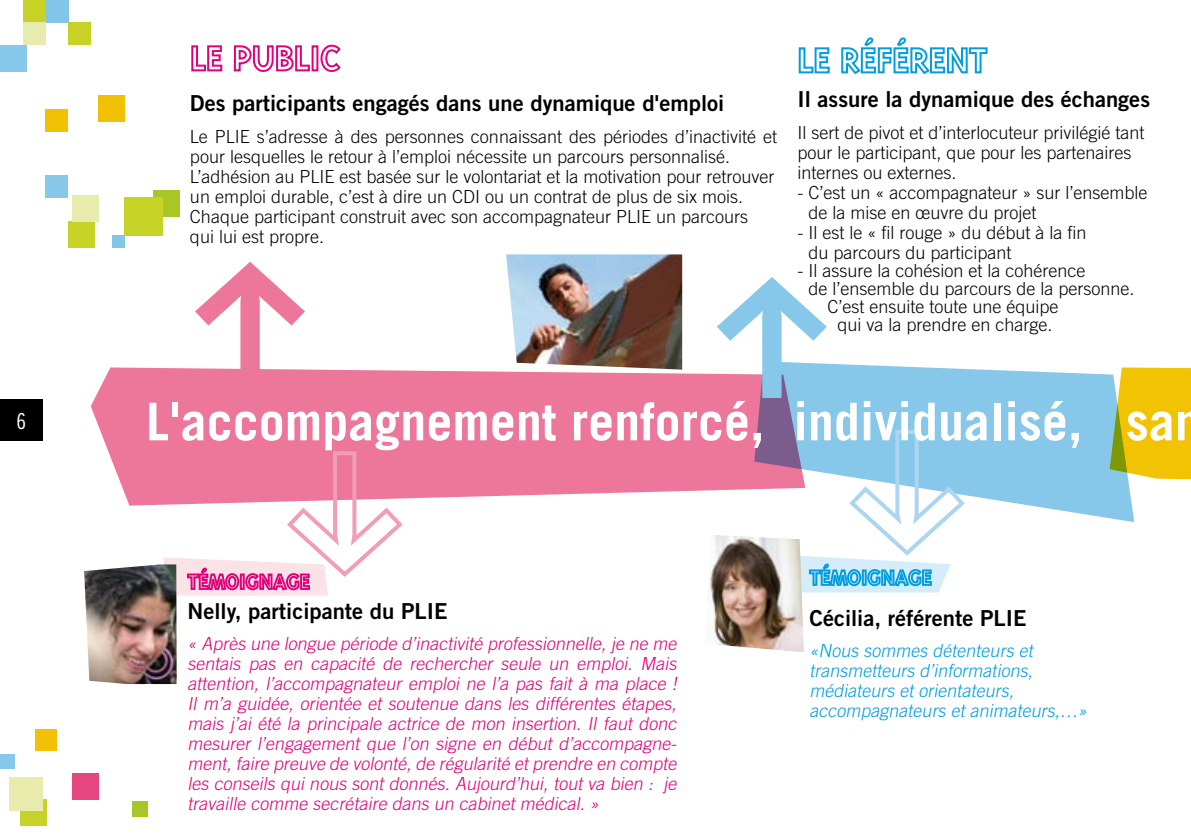
<style>
.page{position:relative;width:1191px;height:840px;background:#fff}
.page>*{position:absolute;margin:0;border:0;box-sizing:border-box;transform-origin:0 0}
.t1{font:700 52px "Trade Gothic";color:#fff}
.t2{font:22px "Trade Gothic Bold Two";color:#000}
.t3{font:22px "Trade Gothic Cond Eighteen";color:#fff}
.t4{font:300 18px/20px "Trade Gothic";color:#000}
.t5{font:italic 300 18px/20px "Trade Gothic";color:#e2007a;text-align:justify}
.t6{font:italic 300 18px/20px "Trade Gothic";color:#009ee0}
</style>
<div class="page">
<svg style="left:191px;top:45px;width:32px;height:27px"></svg>
<svg style="left:233px;top:45px;width:77px;height:27px"></svg>
<div style="left:311px;top:45px;width:7px;height:26px;border:2px solid #e2007a"></div>
<svg style="left:320px;top:44px;width:21px;height:28px"></svg>
<svg style="left:798px;top:47px;width:32px;height:27px"></svg>
<svg style="left:841px;top:37px;width:147px;height:38px"></svg>
<div style="left:20px;top:799px;width:26px;height:26px;background:#c6d225"></div>
<div style="left:132px;top:800px;width:15px;height:16px;background:#a9c627"></div>
<div style="left:72px;top:772px;width:26px;height:27px;background:#e5467f"></div>
<div style="left:10px;top:776px;width:33px;height:33px;background:#e7ebac"></div>
<div style="left:0;top:753px;width:14px;height:15px;background:#86c7ea"></div>
<div style="left:35px;top:729px;width:22px;height:21px;background:#f0c104"></div>
<svg style="left:91px;top:367px;width:663px;height:138px;background:#ed85a4"></svg>
<div style="left:1134px;top:367px;width:57px;height:112px;background:#f1c302"></div>
<svg style="left:754px;top:363px;width:380px;height:159px;background:#9ac7dc"></svg>
<svg style="left:163px;top:449px;width:242px;height:146px"></svg>
<svg style="left:717px;top:277px;width:109px;height:121px"></svg>
<svg style="left:772px;top:427px;width:195px;height:165px"></svg>
<svg style="left:195px;top:262px;width:110px;height:120px"></svg>
<img style="left:705px;top:534px;width:99px;height:117px">
<img style="left:84px;top:564px;width:93px;height:119px">
<div style="left:0;top:399px;width:43px;height:41px;background:#000"></div>
<div style="left:46px;top:0;width:22px;height:23px;background:#83c4e9"></div>
<div style="left:23px;top:0;width:23px;height:23px;background:#c6d225"></div>
<div style="left:68px;top:23px;width:23px;height:22px;background:#c6d225"></div>
<div style="left:23px;top:23px;width:23px;height:22px;background:#e7ebac"></div>
<div style="left:0;top:45px;width:27px;height:27px;background:#86c7ea"></div>
<div style="left:45px;top:109px;width:23px;height:23px;background:#f0c104"></div>
<div style="left:112px;top:235px;width:13px;height:13px;background:#83c4e9"></div>
<div style="left:68px;top:221px;width:26px;height:27px;background:#c6d225"></div>
<div style="left:154px;top:190px;width:26px;height:26px;background:#a9c627"></div>
<div style="left:124px;top:197px;width:39px;height:39px;background:#c6d225"></div>
<div style="left:72px;top:195px;width:27px;height:26px;background:#e7ebac"></div>
<div style="left:45px;top:175px;width:23px;height:22px;background:#86c7ea"></div>
<div style="left:98px;top:95px;width:26px;height:26px;background:#f0c104"></div>
<img style="left:506px;top:254px;width:176px;height:115px">
<p class="t3" style="left:16px;top:407px;width:11px">6</p>
<p class="t2" style="left:190px;top:90px;width:536px">Des participants engagés dans une dynamique d'emploi</p>
<p class="t4" style="left:190px;top:126px;width:588px">Le PLIE s’adresse à des personnes connaissant des périodes d’inactivité et pour lesquelles le retour à l’emploi nécessite un parcours personnalisé.<br>L’adhésion au PLIE est basée sur le volontariat et la motivation pour retrouver un emploi durable, c’est à dire un CDI ou un contrat de plus de six mois.<br>Chaque participant construit avec son accompagnateur PLIE un parcours<br>qui lui est propre.</p>
<p class="t2" style="left:797px;top:86px;width:354px">Il assure la dynamique des échanges</p>
<p class="t4" style="left:797px;top:122px;width:349px">Il sert de pivot et d’interlocuteur privilégié tant pour le participant, que pour les partenaires internes ou externes.</p>
<p class="t4" style="left:808px;top:182px;width:341px;text-indent:-11px">- C’est un « accompagnateur » sur l’ensemble de la mise en œuvre du projet</p>
<p class="t4" style="left:808px;top:222px;width:280px;text-indent:-11px">- Il est le « fil rouge » du début à la fin du parcours du participant</p>
<p class="t4" style="left:797px;top:260px;width:290px">- Il assure la cohésion et la cohérence</p>
<p class="t4" style="left:808px;top:278px;width:328px">de l’ensemble du parcours de la personne.</p>
<p class="t4" style="left:827px;top:296px;width:233px">C’est ensuite toute une équipe</p>
<p class="t4" style="left:837px;top:314px;width:217px">qui va la prendre en charge.</p>
<h1 class="t1" style="left:146px;top:389px;width:1056px">L'accompagnement renforcé, individualisé, san</h1>
<p class="t2" style="left:188px;top:596px;width:261px">Nelly, participante du PLIE</p>
<p class="t5" style="left:188px;top:633px;width:494px">« Après une longue période d’inactivité professionnelle,je ne me sentais pas en capacité de rechercher seule un emploi. Mais attention, l’accompagnateur emploi ne l’a pas fait à ma place !<br>Il m’a guidée, orientée et soutenue dans les différentes étapes, mais j ’ai été la principale actrice de mon insertion. Il faut donc mesurer l’engagement que l’on signe en début d’accompagne&shy;ment,faire preuve de volonté,de régularité etprendre en compte les conseils qui nous sont donnés. Aujourd’hui, tout va bien : je travaille comme secrétaire dans un cabinet médical. »</p>
<p class="t2" style="left:809px;top:604px;width:218px">Cécilia, référente PLIE</p>
<p class="t6" style="left:809px;top:640px;width:282px">«Nous sommes détenteurs et transmetteurs d’informations, médiateurs et orientateurs, accompagnateurs et animateurs,…»</p>
</div>
